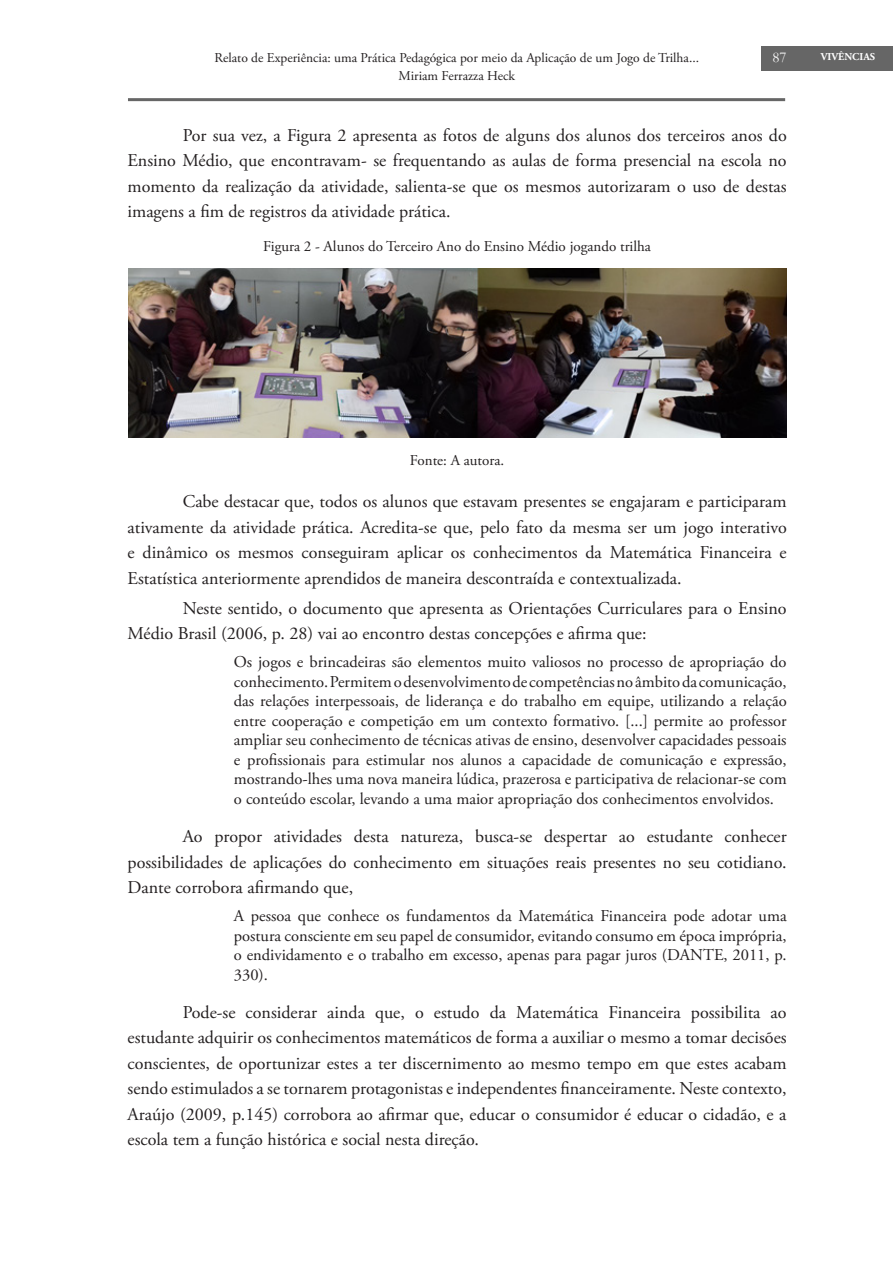
<style>
.page{position:relative;width:893px;height:1263px;background:#fff}
.page>*{position:absolute;margin:0;border:0;box-sizing:border-box;transform-origin:0 0}
.TEXTO_NORMAL{font:18px/25.5px "Adobe Garamond Pro";color:#231f20;text-align:justify}
.CITAÇÕES{font:16.5px/19.5px "Adobe Garamond Pro";color:#231f20;text-align:justify}
.Tabela{font:15px "Adobe Garamond Pro";color:#231f20}
.t1{font:15px "Garamond";color:#fff}
.t2{font:13.5px "Adobe Garamond Pro";color:#231f20}
.t3{font:700 10.5px "Adobe Garamond Pro";color:#fff}
</style>
<div class="page">
<div style="left:761px;top:46px;width:132px;height:25px;background:#666"></div>
<hr style="left:128px;top:98px;width:657px;height:3px;background:#666">
<img style="left:128px;top:268px;width:659px;height:169px">
<p class="t2" style="left:215px;top:49px;width:486px">Relato de Experiência: uma Prática Pedagógica por meio da Aplicação de um Jogo de Trilha...</p>
<p class="t1" style="left:773px;top:47px;width:16px">87</p>
<p class="t2" style="left:399px;top:67px;width:118px">Miriam Ferrazza Heck</p>
<p class="TEXTO_NORMAL" style="left:128px;top:123px;width:661px;text-indent:55px">Por sua vez, a Figura 2 apresenta as fotos de alguns dos alunos dos terceiros anos do Ensino Médio, que encontravam- se frequentando as aulas de forma presencial na escola no momento da realização da atividade, salienta-se que os mesmos autorizaram o uso de destas imagens a fim de registros da atividade prática.</p>
<p class="Tabela" style="left:263px;top:237px;width:389px">Figura 2 - Alunos do Terceiro Ano do Ensino Médio jogando trilha</p>
<p class="t3" style="left:821px;top:50px;width:56px">VIVÊNCIAS</p>
<p class="Tabela" style="left:410px;top:451px;width:96px">Fonte: A autora.</p>
<p class="TEXTO_NORMAL" style="left:128px;top:490px;width:661px;text-indent:55px">Cabe destacar que, todos os alunos que estavam presentes se engajaram e participaram ativamente da atividade prática. Acredita-se que, pelo fato da mesma ser um jogo interativo e dinâmico os mesmos conseguiram aplicar os conhecimentos da Matemática Financeira e Estatística anteriormente aprendidos de maneira descontraída e contextualizada.</p>
<p class="TEXTO_NORMAL" style="left:128px;top:596px;width:661px;text-indent:55px">Neste sentido, o documento que apresenta as Orientações Curriculares para o Ensino<br>Médio Brasil (2006, p. 28) vai ao encontro destas concepções e afirma que:</p>
<p class="CITAÇÕES" style="left:234px;top:653px;width:554px">Os jogos e brincadeiras são elementos muito valiosos no processo de apropriação do conhecimento. Permitem o desenvolvimento de competências no âmbito da comunicação, das relações interpessoais, de liderança e do trabalho em equipe, utilizando a relação entre cooperação e competição em um contexto formativo. [...] permite ao professor ampliar seu conhecimento de técnicas ativas de ensino, desenvolver capacidades pessoais e profissionais para estimular nos alunos a capacidade de comunicação e expressão, mostrando-lhes uma nova maneira lúdica, prazerosa e participativa de relacionar-se com o conteúdo escolar, levando a uma maior apropriação dos conhecimentos envolvidos.</p>
<p class="TEXTO_NORMAL" style="left:128px;top:824px;width:661px;text-indent:55px">Ao propor atividades desta natureza, busca-se despertar ao estudante conhecer possibilidades de aplicações do conhecimento em situações reais presentes no seu cotidiano.<br>Dante corrobora afirmando que,</p>
<p class="CITAÇÕES" style="left:234px;top:907px;width:554px">A pessoa que conhece os fundamentos da Matemática Financeira pode adotar uma postura consciente em seu papel de consumidor, evitando consumo em época imprópria, o endividamento e o trabalho em excesso, apenas para pagar juros (DANTE, 2011, p.<br>330).</p>
<p class="TEXTO_NORMAL" style="left:128px;top:1000px;width:661px;text-indent:55px">Pode-se considerar ainda que, o estudo da Matemática Financeira possibilita ao estudante adquirir os conhecimentos matemáticos de forma a auxiliar o mesmo a tomar decisões conscientes, de oportunizar estes a ter discernimento ao mesmo tempo em que estes acabam sendo estimulados a se tornarem protagonistas e independentes financeiramente. Neste contexto, Araújo (2009, p.145) corrobora ao afirmar que, educar o consumidor é educar o cidadão, e a escola tem a função histórica e social nesta direção.</p>
</div>
